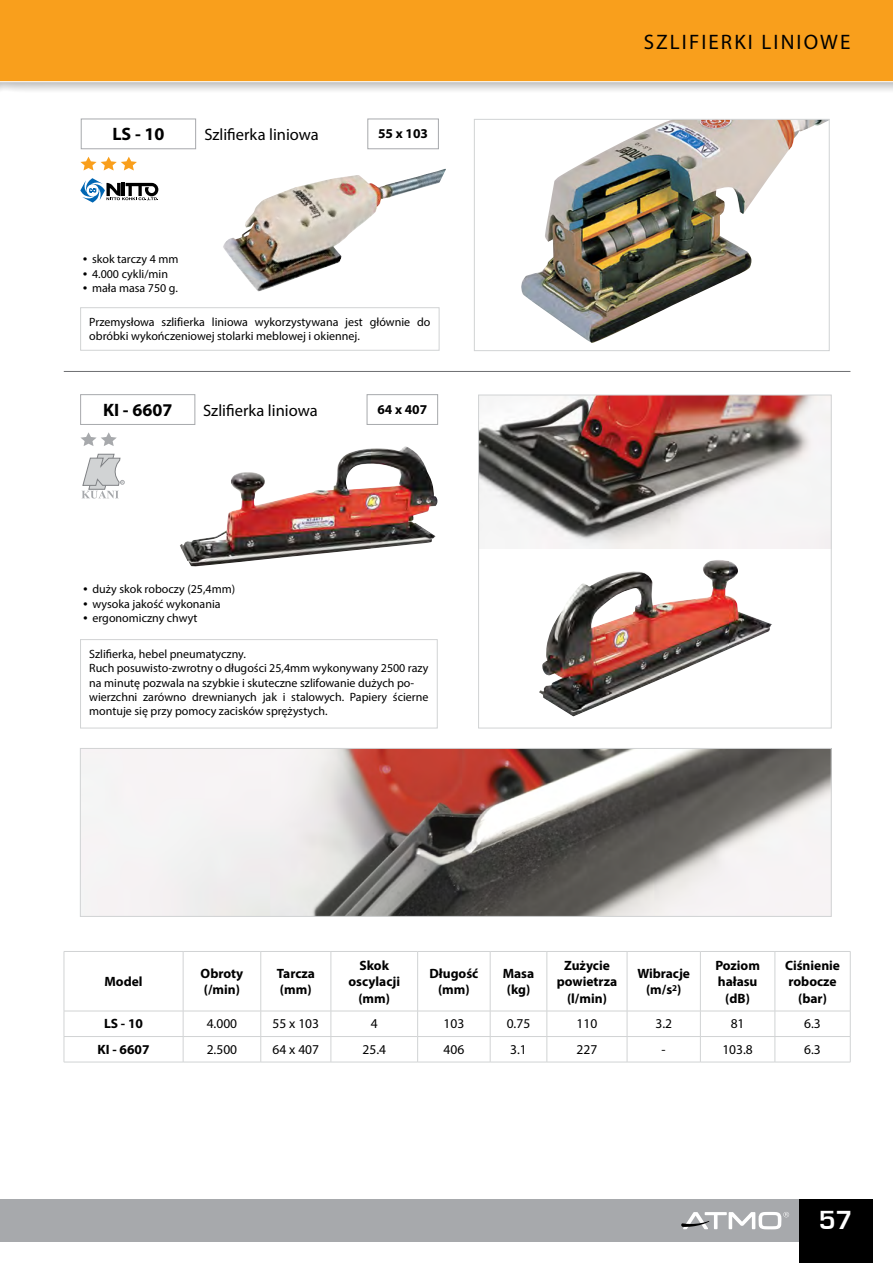
<style>
.page{position:relative;width:893px;height:1263px;background:#fff}
.page>*{position:absolute;margin:0;border:0;box-sizing:border-box;transform-origin:0 0}
.t1{font:700 27px "Eurostile TCE";color:#fff}
.t2{font:21px "Myriad Pro";letter-spacing:.1em;color:#000}
.t3{font:700 18px "Myriad Pro";color:#000}
.t4{font:16.5px "Myriad Pro";color:#000}
.t5{font:700 13.5px/16.2px "Myriad Pro";color:#000;text-align:center}
.t6{font:13.5px "Myriad Pro";color:#000}
.t7{font:12px/14.4px "Myriad Pro";color:#000}
.s1{font-family:"Eurostile SCTCE";font-weight:700}
</style>
<div class="page">
<div style="left:799px;top:1199px;width:74px;height:64px;background:#000"></div>
<div style="left:0;top:1199px;width:799px;height:43px;background:#a7a9ac"></div>
<div style="left:0;top:0;width:893px;height:95px;background:#000;opacity:.28"></div>
<div style="left:0;top:0;width:893px;height:82px;background:#f99f1c"></div>
<svg style="left:681px;top:1212px;width:108px;height:17px"></svg>
<img style="left:180px;top:446px;width:257px;height:120px">
<img style="left:480px;top:397px;width:349px;height:151px">
<div style="left:478px;top:395px;width:353px;height:333px;border:1px solid #d1d3d4"></div>
<div style="left:80px;top:394px;width:115px;height:31px;border:1px solid #a7a9ac"></div>
<div style="left:367px;top:394px;width:71px;height:31px;border:1px solid #a7a9ac"></div>
<div style="left:80px;top:639px;width:357px;height:89px;border:1px solid #d1d3d4"></div>
<svg style="left:80px;top:432px;width:37px;height:14px"></svg>
<svg style="left:81px;top:454px;width:43px;height:44px"></svg>
<img style="left:539px;top:560px;width:233px;height:156px">
<svg style="left:65px;top:952px;width:785px;height:110px"></svg>
<hr style="left:183px;top:951px;width:78px;height:1px;background:#d1d3d4">
<hr style="left:261px;top:951px;width:70px;height:1px;background:#d1d3d4">
<hr style="left:261px;top:952px;width:1px;height:59px;background:#d1d3d4">
<hr style="left:331px;top:951px;width:87px;height:1px;background:#d1d3d4">
<hr style="left:331px;top:952px;width:1px;height:59px;background:#d1d3d4">
<hr style="left:418px;top:951px;width:72px;height:1px;background:#d1d3d4">
<hr style="left:417px;top:952px;width:1px;height:59px;background:#d1d3d4">
<hr style="left:490px;top:951px;width:57px;height:1px;background:#d1d3d4">
<hr style="left:490px;top:952px;width:1px;height:59px;background:#d1d3d4">
<hr style="left:547px;top:951px;width:80px;height:1px;background:#d1d3d4">
<hr style="left:547px;top:952px;width:1px;height:59px;background:#d1d3d4">
<hr style="left:627px;top:951px;width:73px;height:1px;background:#d1d3d4">
<hr style="left:627px;top:952px;width:1px;height:59px;background:#d1d3d4">
<hr style="left:700px;top:951px;width:75px;height:1px;background:#d1d3d4">
<hr style="left:700px;top:952px;width:1px;height:59px;background:#d1d3d4">
<hr style="left:775px;top:951px;width:75px;height:1px;background:#d1d3d4">
<hr style="left:775px;top:952px;width:1px;height:59px;background:#d1d3d4">
<hr style="left:850px;top:952px;width:1px;height:59px;background:#d1d3d4">
<hr style="left:64px;top:951px;width:119px;height:1px;background:#d1d3d4">
<hr style="left:64px;top:952px;width:1px;height:59px;background:#d1d3d4">
<hr style="left:183px;top:952px;width:1px;height:59px;background:#d1d3d4">
<hr style="left:64px;top:1011px;width:119px;height:1px;background:#d1d3d4">
<hr style="left:183px;top:1011px;width:78px;height:1px;background:#d1d3d4">
<hr style="left:261px;top:1011px;width:70px;height:1px;background:#d1d3d4">
<hr style="left:331px;top:1011px;width:87px;height:1px;background:#d1d3d4">
<hr style="left:418px;top:1011px;width:72px;height:1px;background:#d1d3d4">
<hr style="left:490px;top:1011px;width:57px;height:1px;background:#d1d3d4">
<hr style="left:547px;top:1011px;width:80px;height:1px;background:#d1d3d4">
<hr style="left:627px;top:1011px;width:73px;height:1px;background:#d1d3d4">
<hr style="left:700px;top:1011px;width:75px;height:1px;background:#d1d3d4">
<hr style="left:775px;top:1011px;width:75px;height:1px;background:#d1d3d4">
<hr style="left:64px;top:1036px;width:119px;height:1px;background:#d1d3d4">
<svg style="left:64px;top:1011px;width:1px;height:51px"></svg>
<hr style="left:183px;top:1036px;width:78px;height:1px;background:#d1d3d4">
<svg style="left:183px;top:1011px;width:1px;height:51px"></svg>
<hr style="left:261px;top:1036px;width:70px;height:1px;background:#d1d3d4">
<svg style="left:261px;top:1011px;width:1px;height:51px"></svg>
<hr style="left:331px;top:1036px;width:87px;height:1px;background:#d1d3d4">
<svg style="left:331px;top:1011px;width:1px;height:51px"></svg>
<hr style="left:418px;top:1036px;width:72px;height:1px;background:#d1d3d4">
<svg style="left:417px;top:1012px;width:1px;height:50px"></svg>
<hr style="left:490px;top:1036px;width:57px;height:1px;background:#d1d3d4">
<svg style="left:490px;top:1012px;width:1px;height:50px"></svg>
<hr style="left:547px;top:1036px;width:80px;height:1px;background:#d1d3d4">
<svg style="left:547px;top:1011px;width:1px;height:51px"></svg>
<hr style="left:627px;top:1036px;width:73px;height:1px;background:#d1d3d4">
<svg style="left:627px;top:1011px;width:1px;height:51px"></svg>
<hr style="left:700px;top:1036px;width:75px;height:1px;background:#d1d3d4">
<svg style="left:700px;top:1012px;width:1px;height:50px"></svg>
<hr style="left:775px;top:1036px;width:75px;height:1px;background:#d1d3d4">
<svg style="left:775px;top:1011px;width:1px;height:51px"></svg>
<svg style="left:850px;top:1011px;width:1px;height:51px"></svg>
<hr style="left:64px;top:1062px;width:119px;height:1px;background:#d1d3d4">
<hr style="left:183px;top:1062px;width:78px;height:1px;background:#d1d3d4">
<hr style="left:261px;top:1062px;width:70px;height:1px;background:#d1d3d4">
<hr style="left:331px;top:1062px;width:87px;height:1px;background:#d1d3d4">
<hr style="left:418px;top:1062px;width:72px;height:1px;background:#d1d3d4">
<hr style="left:490px;top:1062px;width:57px;height:1px;background:#d1d3d4">
<hr style="left:547px;top:1062px;width:80px;height:1px;background:#d1d3d4">
<hr style="left:627px;top:1062px;width:73px;height:1px;background:#d1d3d4">
<hr style="left:700px;top:1062px;width:75px;height:1px;background:#d1d3d4">
<hr style="left:775px;top:1062px;width:75px;height:1px;background:#d1d3d4">
<div style="left:81px;top:119px;width:115px;height:30px;border:1px solid #a7a9ac"></div>
<div style="left:368px;top:119px;width:71px;height:30px;border:1px solid #a7a9ac"></div>
<div style="left:80px;top:307px;width:359px;height:43px;border:1px solid #d1d3d4"></div>
<svg style="left:80px;top:157px;width:57px;height:13px"></svg>
<svg style="left:80px;top:178px;width:78px;height:25px"></svg>
<img style="left:223px;top:169px;width:223px;height:123px">
<img style="left:521px;top:121px;width:306px;height:222px">
<div style="left:474px;top:119px;width:355px;height:232px;border:1px solid #d1d3d4"></div>
<hr style="left:64px;top:371px;width:786px;height:1px;background:#6d6e71">
<img style="left:82px;top:750px;width:747px;height:164px">
<div style="left:80px;top:748px;width:751px;height:168px;border:1px solid #d1d3d4"></div>
<h3 class="t3" style="left:112px;top:122px;width:53px">LS - 10</h3>
<h3 class="t4" style="left:204px;top:124px;width:116px">Szlifierka liniowa</h3>
<p class="t5" style="left:378px;top:125px;width:51px">55 x 103</p>
<p class="t7" style="left:81px;top:252px;width:99px"><span class="s1">•</span> skok tarczy 4 mm</p>
<p class="t7" style="left:81px;top:266px;width:88px"><span class="s1">•</span> 4.000 cykli/min</p>
<p class="t7" style="left:81px;top:281px;width:98px"><span class="s1">•</span> mała masa 750 g.</p>
<p class="t7" style="left:89px;top:314px;width:343px">Przemysłowa szlifierka liniowa wykorzystywana jest głównie do obróbki wykończeniowej stolarki meblowej i okiennej.</p>
<h3 class="t3" style="left:103px;top:398px;width:71px">KI - 6607</h3>
<h3 class="t4" style="left:203px;top:400px;width:116px">Szlifierka liniowa</h3>
<p class="t5" style="left:377px;top:401px;width:51px">64 x 407</p>
<p class="t7" style="left:81px;top:582px;width:155px"><span class="s1">•</span> duży skok roboczy (25,4mm)</p>
<p class="t7" style="left:81px;top:596px;width:141px"><span class="s1">•</span> wysoka jakość wykonania</p>
<p class="t7" style="left:81px;top:610px;width:117px"><span class="s1">•</span> ergonomiczny chwyt</p>
<p class="t7" style="left:89px;top:646px;width:341px">Szlifierka, hebel pneumatyczny.<br>Ruch posuwisto-zwrotny o długości 25,4mm wykonywany 2500 razy na minutę pozwala na szybkie i skuteczne szlifowanie dużych po&shy;wierzchni zarówno drewnianych jak i stalowych. Papiery ścierne montuje się przy pomocy zacisków sprężystych.</p>
<h2 class="t2" style="left:644px;top:29px;width:208px">SZLIFIERKI LINIOWE</h2>
<p class="t5" style="left:104px;top:973px;width:40px">Model</p>
<p class="t5" style="left:201px;top:965px;width:44px;text-align:left">Obroty (/min)</p>
<p class="t5" style="left:277px;top:965px;width:40px;text-align:left">Tarcza (mm)</p>
<p class="t5" style="left:348px;top:957px;width:53px">Skok oscylacji (mm)</p>
<p class="t5" style="left:429px;top:965px;width:50px">Długość (mm)</p>
<p class="t5" style="left:503px;top:965px;width:33px;text-align:left">Masa (kg)</p>
<p class="t5" style="left:557px;top:957px;width:62px">Zużycie powietrza (l/min)</p>
<p class="t5" style="left:637px;top:965px;width:54px">Wibracje (m/s<sup>2</sup>)</p>
<p class="t5" style="left:715px;top:957px;width:46px">Poziom hałasu (dB)</p>
<p class="t5" style="left:785px;top:957px;width:57px">Ciśnienie robocze (bar)</p>
<p class="t5" style="left:104px;top:1015px;width:40px">LS - 10</p>
<p class="t6" style="left:207px;top:1015px;width:32px">4.000</p>
<p class="t6" style="left:273px;top:1015px;width:48px">55 x 103</p>
<p class="t6" style="left:371px;top:1015px;width:8px">4</p>
<p class="t6" style="left:443px;top:1015px;width:22px">103</p>
<p class="t6" style="left:507px;top:1015px;width:25px">0.75</p>
<p class="t6" style="left:577px;top:1015px;width:22px">110</p>
<p class="t6" style="left:655px;top:1015px;width:18px">3.2</p>
<p class="t6" style="left:731px;top:1015px;width:15px">81</p>
<p class="t6" style="left:804px;top:1015px;width:18px">6.3</p>
<p class="t5" style="left:98px;top:1041px;width:53px">KI - 6607</p>
<p class="t6" style="left:207px;top:1041px;width:32px">2.500</p>
<p class="t6" style="left:273px;top:1041px;width:48px">64 x 407</p>
<p class="t6" style="left:362px;top:1041px;width:25px">25.4</p>
<p class="t6" style="left:443px;top:1041px;width:22px">406</p>
<p class="t6" style="left:510px;top:1041px;width:18px">3.1</p>
<p class="t6" style="left:577px;top:1041px;width:22px">227</p>
<p class="t6" style="left:662px;top:1041px;width:6px">-</p>
<p class="t6" style="left:722px;top:1041px;width:32px">103.8</p>
<p class="t6" style="left:804px;top:1041px;width:18px">6.3</p>
<h1 class="t1" style="left:819px;top:1205px;width:35px">57</h1>
</div>
